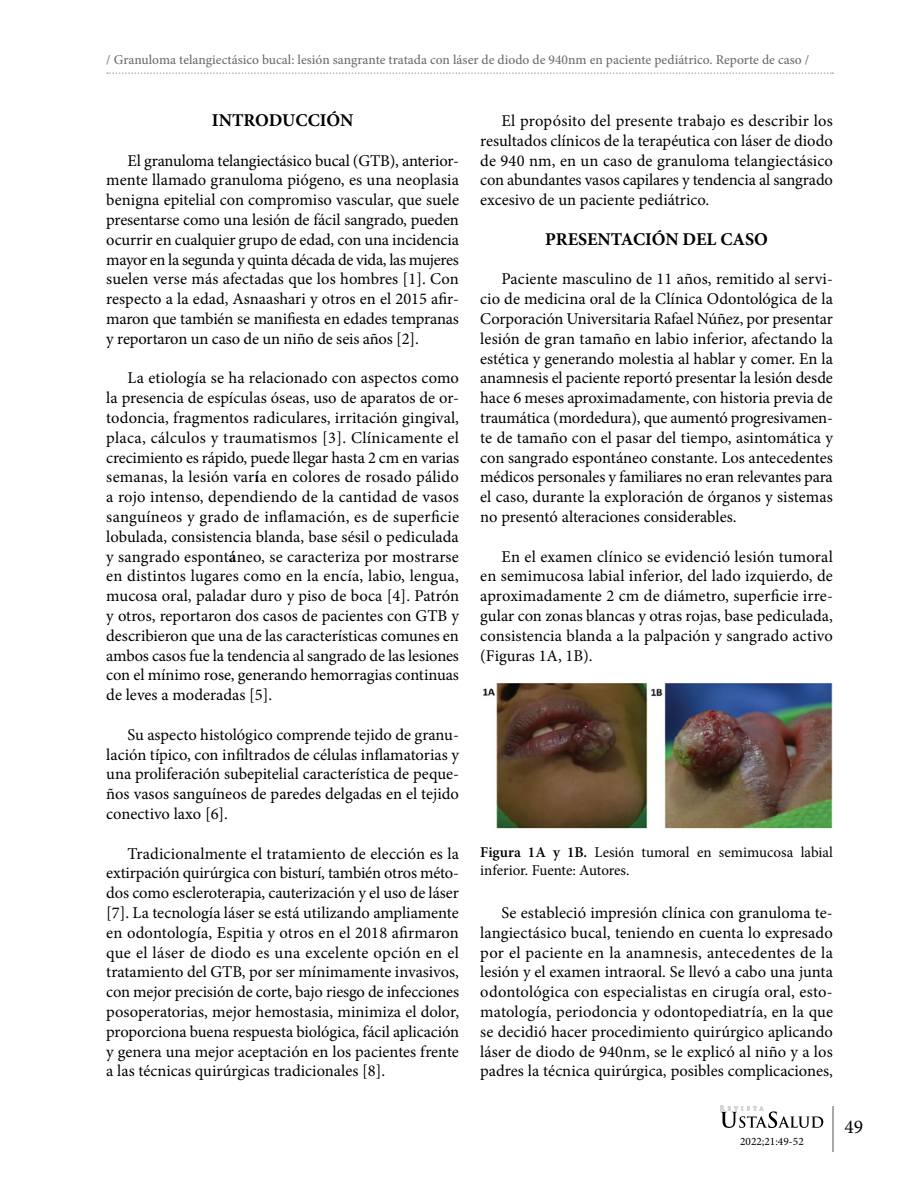
<style>
.page{position:relative;width:918px;height:1188px;background:#fff}
.page>*{position:absolute;margin:0;border:0;box-sizing:border-box;transform-origin:0 0}
.t1{font:19.5px "Minion Pro";color:#000}
.t2{font:700 18px "Minion Pro";color:#000}
.t3{font:16.5px/19.8px "Minion Pro";color:#000;text-align:justify}
.t4{font:15px/18px "Minion Pro";color:#000}
.t5{font:500 13.5px "Minion Pro";color:#6d6e71}
.t6{font:11.4px "Minion Pro";color:#000}
.s1{font-weight:700}
.s2{font-weight:600}
</style>
<div class="page">
<svg style="left:107px;top:72px;width:726px;height:2px"></svg>
<svg style="left:720px;top:1106px;width:103px;height:22px"></svg>
<hr style="left:832px;top:1106px;width:2px;height:45px;background:#a7a9ac">
<img style="left:483px;top:683px;width:350px;height:146px">
<p class="t5" style="left:106px;top:50px;width:705px">/ Granuloma telangiectásico bucal: lesión sangrante tratada con láser de diodo de 940nm en paciente pediátrico. Reporte de caso /</p>
<p class="t2" style="left:212px;top:108px;width:143px">INTRODUCCIÓN</p>
<p class="t3" style="left:106px;top:151px;width:354px;text-indent:21px">El granuloma telangiectásico bucal (GTB), anterior&shy;mente llamado granuloma piógeno, es una neoplasia benigna epitelial con compromiso vascular, que suele presentarse como una lesión de fácil sangrado, pueden ocurrir en cualquier grupo de edad, con una incidencia mayor en la segunda y quinta década de vida, las mujeres suelen verse más afectadas que los hombres [1]. Con respecto a la edad, Asnaashari y otros en el 2015 afir&shy;maron que también se manifiesta en edades tempranas y reportaron un caso de un niño de seis años [2].</p>
<p class="t3" style="left:106px;top:368px;width:354px;text-indent:21px">La etiología se ha relacionado con aspectos como la presencia de espículas óseas, uso de aparatos de or&shy;todoncia, fragmentos radiculares, irritación gingival, placa, cálculos y traumatismos [3]. Clínicamente el crecimiento es rápido, puede llegar hasta 2 cm en varias semanas, la lesión var<span class="s1">í</span>a en colores de rosado pálido a rojo intenso, dependiendo de la cantidad de vasos sanguíneos y grado de inflamación, es de superficie lobulada, consistencia blanda, base sésil o pediculada y sangrado espont<span class="s1">á</span>neo, se caracteriza por mostrarse en distintos lugares como en la encía, labio, lengua, mucosa oral, paladar duro y piso de boca [4]. Patrón y otros, reportaron dos casos de pacientes con GTB y describieron que una de las características comunes en ambos casos fue la tendencia al sangrado de las lesiones con el mínimo rose, generando hemorragias continuas de leves a moderadas [5].</p>
<p class="t3" style="left:106px;top:725px;width:354px;text-indent:21px">Su aspecto histológico comprende tejido de granu&shy;lación típico, con infiltrados de células inflamatorias y una proliferación subepitelial característica de peque&shy;ños vasos sanguíneos de paredes delgadas en el tejido conectivo laxo [6].</p>
<p class="t3" style="left:106px;top:844px;width:354px;text-indent:21px">Tradicionalmente el tratamiento de elección es la extirpación quirúrgica con bisturí, también otros méto&shy;dos como escleroterapia, cauterización y el uso de láser [7]. La tecnología láser se está utilizando ampliamente en odontología, Espitia y otros en el 2018 afirmaron que el láser de diodo es una excelente opción en el tratamiento del GTB, por ser mínimamente invasivos, con mejor precisión de corte, bajo riesgo de infecciones posoperatorias, mejor hemostasia, minimiza el dolor, proporciona buena respuesta biológica, fácil aplicación y genera una mejor aceptación en los pacientes frente a las técnicas quirúrgicas tradicionales [8].</p>
<p class="t3" style="left:480px;top:111px;width:354px;text-indent:21px">El propósito del presente trabajo es describir los resultados clínicos de la terapéutica con láser de diodo de 940 nm, en un caso de granuloma telangiectásico con abundantes vasos capilares y tendencia al sangrado excesivo de un paciente pediátrico.</p>
<p class="t2" style="left:545px;top:226px;width:224px">PRESENTACIÓN DEL CASO</p>
<p class="t3" style="left:480px;top:269px;width:354px;text-indent:21px">Paciente masculino de 11 años, remitido al servi&shy;cio de medicina oral de la Clínica Odontológica de la Corporación Universitaria Rafael Núñez, por presentar lesión de gran tamaño en labio inferior, afectando la estética y generando molestia al hablar y comer. En la anamnesis el paciente reportó presentar la lesión desde hace 6 meses aproximadamente, con historia previa de traumática (mordedura), que aumentó progresivamen&shy;te de tamaño con el pasar del tiempo, asintomática y con sangrado espontáneo constante. Los antecedentes médicos personales y familiares no eran relevantes para el caso, durante la exploración de órganos y sistemas no presentó alteraciones considerables.</p>
<p class="t3" style="left:480px;top:547px;width:354px;text-indent:21px">En el examen clínico se evidenció lesión tumoral en semimucosa labial inferior, del lado izquierdo, de aproximadamente 2 cm de diámetro, superficie irre&shy;gular con zonas blancas y otras rojas, base pediculada, consistencia blanda a la palpación y sangrado activo (Figuras 1A, 1B).</p>
<p class="t4" style="left:480px;top:843px;width:354px"><span class="s2">Figura 1A y 1B.</span> Lesión tumoral en semimucosa labial inferior. Fuente: Autores.</p>
<p class="t3" style="left:480px;top:903px;width:354px;text-indent:21px">Se estableció impresión clínica con granuloma te&shy;langiectásico bucal, teniendo en cuenta lo expresado por el paciente en la anamnesis, antecedentes de la lesión y el examen intraoral. Se llevó a cabo una junta odontológica con especialistas en cirugía oral, esto&shy;matología, periodoncia y odontopediatría, en la que se decidió hacer procedimiento quirúrgico aplicando láser de diodo de 940nm, se le explicó al niño y a los padres la técnica quirúrgica, posibles complicaciones,</p>
<p class="t6" style="left:740px;top:1134px;width:65px">2022;21:49-52</p>
<p class="t1" style="left:844px;top:1114px;width:20px">49</p>
</div>
